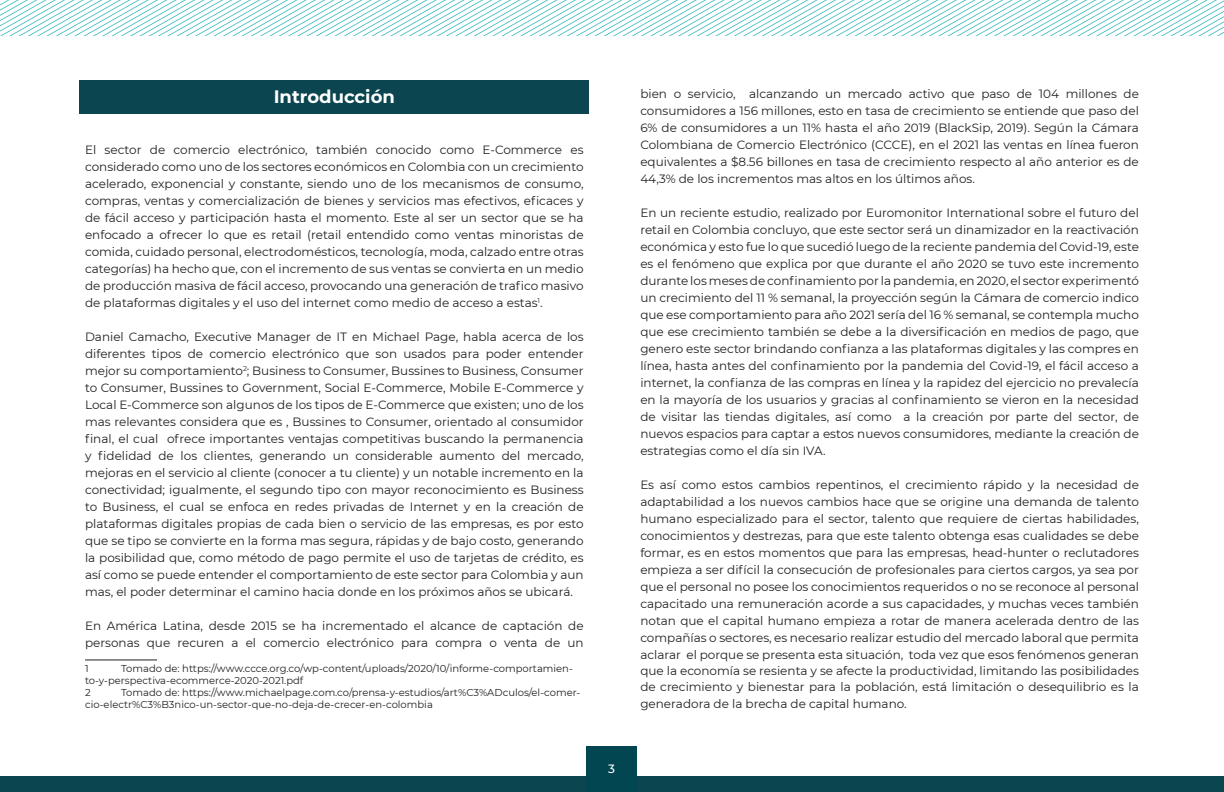
<style>
.page{position:relative;width:1224px;height:792px;background:#fff}
.page>*{position:absolute;margin:0;border:0;box-sizing:border-box;transform-origin:0 0}
.Titulo_1{font:700 18px "Montserrat";color:#fff}
.Estilo_de_párrafo_1{font:12px/17px "Montserrat";color:#231f20;text-align:justify}
.t1{font:500 12px "Montserrat";color:#fff}
.t2{font:10px/12px "Montserrat";color:#231f20}
</style>
<div class="page">
<div style="left:0;top:777px;width:1224px;height:15px;background:#0a4550"></div>
<div style="left:586px;top:747px;width:50px;height:45px;background:#024651"></div>
<svg style="left:0;top:0;width:1224px;height:36px"></svg>
<div style="left:79px;top:80px;width:510px;height:34px;background:#0a4550"></div>
<hr style="left:85px;top:659px;width:72px;height:1px;background:#231f20">
<p class="Titulo_1" style="left:274px;top:84px;width:123px">Introducción</p>
<p class="Estilo_de_párrafo_1" style="left:85px;top:141px;width:500px">El sector de comercio electrónico, también conocido como E-Commerce es considerado como uno de los sectores económicos en Colombia con un crecimiento acelerado, exponencial y constante, siendo uno de los mecanismos de consumo, compras, ventas y comercialización de bienes y servicios mas efectivos, eficaces y de fácil acceso y participación hasta el momento. Este al ser un sector que se ha enfocado a ofrecer lo que es retail (retail entendido como ventas minoristas de comida, cuidado personal, electrodomésticos, tecnología, moda, calzado entre otras categorías) ha hecho que, con el incremento de sus ventas se convierta en un medio de producción masiva de fácil acceso, provocando una generación de trafico masivo de plataformas digitales y el uso del internet como medio de acceso a estas<sup>1</sup>.</p>
<p class="Estilo_de_párrafo_1" style="left:85px;top:328px;width:500px">Daniel Camacho, Executive Manager de IT en Michael Page, habla acerca de los diferentes tipos de comercio electrónico que son usados para poder entender mejor su comportamiento<sup>2</sup>; Business to Consumer, Bussines to Business, Consumer to Consumer, Bussines to Government, Social E-Commerce, Mobile E-Commerce y Local E-Commerce son algunos de los tipos de E-Commerce que existen; uno de los mas relevantes considera que es , Bussines to Consumer, orientado al consumidor final, el cual ofrece importantes ventajas competitivas buscando la permanencia y fidelidad de los clientes, generando un considerable aumento del mercado, mejoras en el servicio al cliente (conocer a tu cliente) y un notable incremento en la conectividad; igualmente, el segundo tipo con mayor reconocimiento es Business to Business, el cual se enfoca en redes privadas de Internet y en la creación de plataformas digitales propias de cada bien o servicio de las empresas, es por esto que se tipo se convierte en la forma mas segura, rápidas y de bajo costo, generando la posibilidad que, como método de pago permite el uso de tarjetas de crédito, es así como se puede entender el comportamiento de este sector para Colombia y aun mas, el poder determinar el camino hacia donde en los próximos años se ubicará.</p>
<p class="Estilo_de_párrafo_1" style="left:85px;top:617px;width:500px">En América Latina, desde 2015 se ha incrementado el alcance de captación de personas que recuren a el comercio electrónico para compra o venta de un</p>
<p class="t2" style="left:85px;top:662px;width:5px">1</p>
<p class="t2" style="left:85px;top:662px;width:489px;text-indent:36px">Tomado de: https://www.ccce.org.co/wp-content/uploads/2020/10/informe-comportamien&shy;to-y-perspectiva-ecommerce-2020-2021.pdf</p>
<p class="t2" style="left:85px;top:686px;width:7px">2</p>
<p class="t2" style="left:85px;top:686px;width:497px;text-indent:36px">Tomado de: https://www.michaelpage.com.co/prensa-y-estudios/art%C3%ADculos/el-comer&shy;cio-electr%C3%B3nico-un-sector-que-no-deja-de-crecer-en-colombia</p>
<p class="t1" style="left:608px;top:761px;width:8px">3</p>
<p class="Estilo_de_párrafo_1" style="left:640px;top:84px;width:500px">bien o servicio, alcanzando un mercado activo que paso de 104 millones de consumidores a 156 millones, esto en tasa de crecimiento se entiende que paso del 6% de consumidores a un 11% hasta el año 2019 (BlackSip, 2019). Según la Cámara Colombiana de Comercio Electrónico (CCCE), en el 2021 las ventas en línea fueron equivalentes a $8.56 billones en tasa de crecimiento respecto al año anterior es de 44,3% de los incrementos mas altos en los últimos años.</p>
<p class="Estilo_de_párrafo_1" style="left:640px;top:203px;width:500px">En un reciente estudio, realizado por Euromonitor International sobre el futuro del retail en Colombia concluyo, que este sector será un dinamizador en la reactivación económica y esto fue lo que sucedió luego de la reciente pandemia del Covid-19, este es el fenómeno que explica por que durante el año 2020 se tuvo este incremento durante los meses de confinamiento por la pandemia, en 2020, el sector experimentó un crecimiento del 11 % semanal, la proyección según la Cámara de comercio indico que ese comportamiento para año 2021 sería del 16 % semanal, se contempla mucho que ese crecimiento también se debe a la diversificación en medios de pago, que genero este sector brindando confianza a las plataformas digitales y las compres en línea, hasta antes del confinamiento por la pandemia del Covid-19, el fácil acceso a internet, la confianza de las compras en línea y la rapidez del ejercicio no prevalecía en la mayoría de los usuarios y gracias al confinamiento se vieron en la necesidad de visitar las tiendas digitales, así como a la creación por parte del sector, de nuevos espacios para captar a estos nuevos consumidores, mediante la creación de estrategias como el día sin IVA.</p>
<p class="Estilo_de_párrafo_1" style="left:640px;top:476px;width:500px">Es así como estos cambios repentinos, el crecimiento rápido y la necesidad de adaptabilidad a los nuevos cambios hace que se origine una demanda de talento humano especializado para el sector, talento que requiere de ciertas habilidades, conocimientos y destrezas, para que este talento obtenga esas cualidades se debe formar, es en estos momentos que para las empresas, head-hunter o reclutadores empieza a ser difícil la consecución de profesionales para ciertos cargos, ya sea por que el personal no posee los conocimientos requeridos o no se reconoce al personal capacitado una remuneración acorde a sus capacidades, y muchas veces también notan que el capital humano empieza a rotar de manera acelerada dentro de las compañías o sectores, es necesario realizar estudio del mercado laboral que permita aclarar el porque se presenta esta situación, toda vez que esos fenómenos generan que la economía se resienta y se afecte la productividad, limitando las posibilidades de crecimiento y bienestar para la población, está limitación o desequilibrio es la generadora de la brecha de capital humano.</p>
</div>
